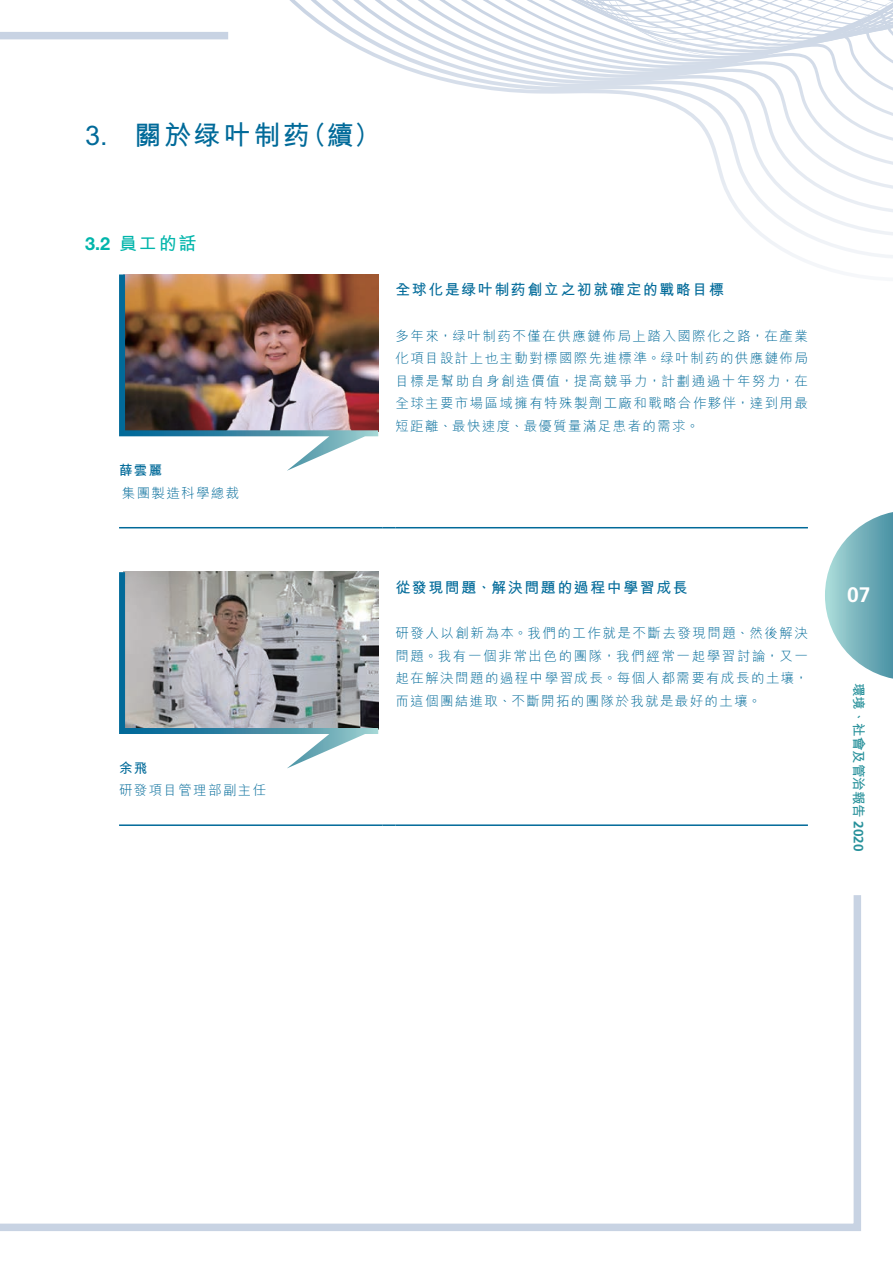
<style>
.page{position:relative;width:893px;height:1263px;background:#fff}
.page>*{position:absolute;margin:0;border:0;box-sizing:border-box;transform-origin:0 0}
.t1{font:700 27px "M Hei HK";color:#016a99}
.t2{font:700 21px "Frutiger LT Std";color:#fff}
.t3{font:700 18px "M Hei HK";color:#00b5ab}
.t4{font:700 15px "M Hei HK";letter-spacing:.1em;color:#016a99}
.t5{font:300 13.5px/22.5px "M Hei HK";letter-spacing:.1em;color:#016a99;text-align:justify}
.t6{font:700 13.5px "M Hei HK";color:#28919b}
.t7{font:700 13.5px "M Hei HK";color:#016a99}
.s1{font-family:"M Hei HKS"}
.s2{font-family:"Helvetica Neue LT Std"}
.s3{font-family:"Frutiger LT Std"}
</style>
<div class="page">
<svg style="left:299px;top:0;width:594px;height:216px"></svg>
<svg style="left:317px;top:0;width:576px;height:194px"></svg>
<svg style="left:335px;top:0;width:558px;height:173px"></svg>
<svg style="left:351px;top:0;width:542px;height:151px"></svg>
<svg style="left:367px;top:0;width:526px;height:129px"></svg>
<svg style="left:382px;top:0;width:511px;height:108px"></svg>
<svg style="left:398px;top:0;width:495px;height:86px"></svg>
<svg style="left:0;top:32px;width:229px;height:8px;background:#ccd6e5"></svg>
<svg style="left:0;top:895px;width:861px;height:336px"></svg>
<svg style="left:825px;top:512px;width:68px;height:167px"></svg>
<hr style="left:119px;top:527px;width:264px;height:1px;background:#016a99">
<svg style="left:383px;top:527px;width:12px;height:1px"></svg>
<hr style="left:395px;top:527px;width:413px;height:1px;background:#016a99">
<hr style="left:119px;top:824px;width:264px;height:2px;background:#016a99">
<svg style="left:383px;top:824px;width:12px;height:2px"></svg>
<hr style="left:395px;top:824px;width:413px;height:2px;background:#016a99">
<img style="left:119px;top:274px;width:259px;height:197px">
<svg style="left:119px;top:572px;width:259px;height:196px"></svg>
<h1 class="t1" style="left:85px;top:115px;width:297px">3. 關於<span class="s1">綠葉製藥</span>（續）</h1>
<h3 class="t3" style="left:85px;top:230px;width:113px"><span class="s2">3.2</span> 員工的話</h3>
<p class="t7" style="left:119px;top:460px;width:45px">薛雲麗</p>
<p class="t5" style="left:122px;top:481px;width:119px">集團製造科學總裁</p>
<p class="t7" style="left:119px;top:758px;width:30px">余飛</p>
<p class="t5" style="left:119px;top:779px;width:149px">研發項目管理部副主任</p>
<p class="t4" style="left:395px;top:279px;width:330px">全球化是<span class="s1">綠葉製藥</span>創立之初就確定的戰略目標</p>
<p class="t5" style="left:395px;top:324px;width:414px">多年來，<span class="s1">綠葉製藥</span>不僅在供應鏈佈局上踏入國際化之路，在產業化項目設計上也主動對標國際先進標準。<span class="s1">綠葉製藥</span>的供應鏈佈局目標是幫助自身創造價值，提高競爭力，計劃通過十年努力，在全球主要市場區域擁有特殊製劑工廠和戰略合作夥伴，達到用最短距離、最快速度、最優質量滿足患者的需求。</p>
<p class="t4" style="left:395px;top:576px;width:294px">從發現問題、解決問題的過程中學習成長</p>
<p class="t5" style="left:395px;top:622px;width:414px">研發人以創新為本。我們的工作就是不斷去發現問題、然後解決問題。我有一個非常出色的團隊，我們經常一起學習討論，又一起在解決問題的過程中學習成長。每個人都需要有成長的土壤，而這個團結進取、不斷開拓的團隊於我就是最好的土壤。</p>
<h2 class="t2" style="left:847px;top:583px;width:25px">07</h2>
<p class="t6" style="left:868px;top:682px;width:170px;rotate:90deg">環境、社會及管治報告 <span class="s3">2020</span></p>
</div>
